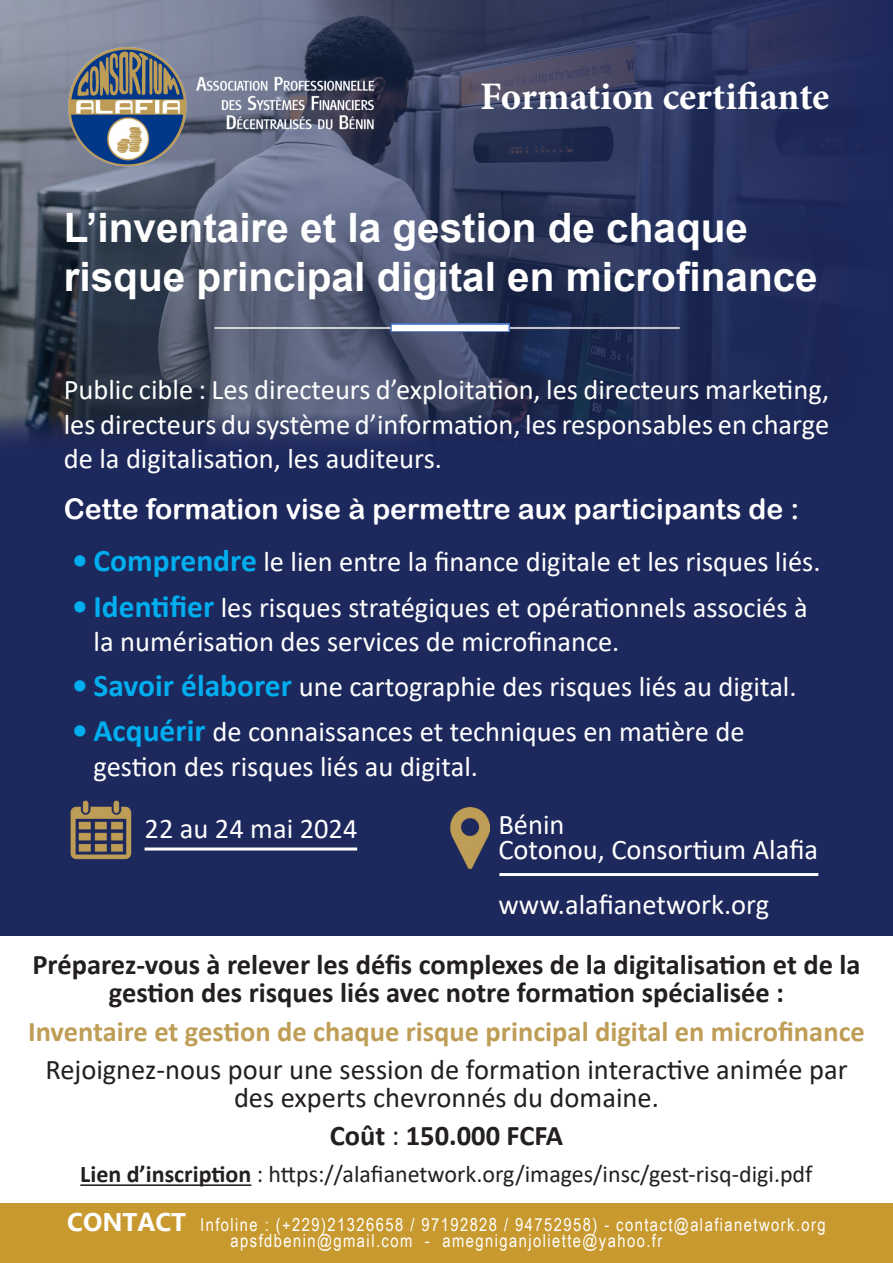
<style>
.page{position:relative;width:893px;height:1263px;background:#fff}
.page>*{position:absolute;margin:0;border:0;box-sizing:border-box;transform-origin:0 0}
.t1{font:700 40.5px/48.6px "Arial";color:#fff}
.t2{font:700 39px "Minion Pro";letter-spacing:-.005em;color:#fff}
.t3{font:28.5px/34.2px "Calibri";color:#fff}
.t4{font:700 28.5px/28.5px "Calibri";color:#231f20;text-align:center}
.t5{font:28.5px/28.5px "Calibri";color:#231f20;text-align:center}
.t6{font:700 28.5px "Calibri";color:#be9d56}
.t7{font:28.5px "Arial Rounded MT Bold";color:#fff}
.t8{font:24px "Calibri";color:#231f20}
.t9{font:18px "Arial Narrow";letter-spacing:.08em;color:#fff}
.s1{font-weight:700;font-size:31.5px;color:#00aeef}
.s2{font-weight:400}
.s3{font-weight:700}
.s4{font-family:"Ebrima";font-weight:700;font-size:25.5px}
</style>
<div class="page">
<div style="left:0;top:0;width:893px;height:935px;background:#1d285c"></div>
<img style="left:0;top:0;width:830px;height:440px">
<div style="left:0;top:1203px;width:893px;height:60px;background:#c7992e"></div>
<hr style="left:80px;top:1184px;width:171px;height:2px;background:#231f20">
<img style="left:214px;top:324px;width:466px;height:8px">
<img style="left:64px;top:43px;width:319px;height:127px">
<img style="left:70px;top:800px;width:62px;height:60px">
<hr style="left:145px;top:847px;width:212px;height:3px;background:#fff">
<img style="left:451px;top:807px;width:39px;height:62px">
<hr style="left:499px;top:873px;width:319px;height:3px;background:#fff">
<p class="t2" style="left:480px;top:69px;width:351px">Formation certifiante</p>
<p class="t1" style="left:64px;top:204px;width:755px">L’inventaire et la gestion de chaque risque principal digital en microfinance</p>
<p class="t3" style="left:64px;top:372px;width:767px;text-align:justify">Public cible : Les directeurs d’exploitation, les directeurs marketing, les directeurs du système d’information, les responsables en charge de la digitalisation, les auditeurs.</p>
<p class="t7" style="left:64px;top:492px;width:737px">Cette formation vise à permettre aux participants de :</p>
<p class="t3" style="left:72px;top:544px;width:750px"><span class="s1">• Comprendre</span> le lien entre la finance digitale et les risques liés.</p>
<p class="t3" style="left:94px;top:589px;width:716px;text-indent:-21px"><span class="s1">• Identifier</span> les risques stratégiques et opérationnels associés à la numérisation des services de microfinance.</p>
<p class="t3" style="left:72px;top:669px;width:726px"><span class="s1">• Savoir élaborer</span> une cartographie des risques liés au digital.</p>
<p class="t3" style="left:94px;top:714px;width:653px;text-indent:-21px"><span class="s1">• Acquérir</span> de connaissances et techniques en matière de gestion des risques liés au digital.</p>
<p class="t3" style="left:145px;top:810px;width:214px">22 au 24 mai 2024</p>
<p class="t3" style="left:498px;top:806px;width:68px">Bénin</p>
<p class="t3" style="left:498px;top:832px;width:321px">Cotonou, Consortium Alafia</p>
<p class="t3" style="left:498px;top:887px;width:272px">www.alafianetwork.org</p>
<p class="t4" style="left:32px;top:950px;width:829px">Préparez-vous à relever les défis complexes de la digitalisation et de la gestion des risques liés avec notre formation spécialisée :</p>
<p class="t6" style="left:28px;top:1012px;width:838px">Inventaire et gestion de chaque risque principal digital en microfinance</p>
<p class="t5" style="left:45px;top:1054px;width:804px">Rejoignez-nous pour une session de formation interactive animée par des experts chevronnés du domaine.</p>
<p class="t4" style="left:330px;top:1121px;width:235px">Coût <span class="s2">:</span> 150.000 FCFA</p>
<p class="t8" style="left:80px;top:1158px;width:734px"><span class="s3">Lien d’inscription</span> : https://alafianetwork.org/images/insc/gest-risq-digi.pdf</p>
<p class="t9" style="left:67px;top:1211px;width:760px"><span class="s4">CONTACT</span> Infoline : (+229)21326658 / 97192828 / 94752958) - contact@alafianetwork.org</p>
<p class="t9" style="left:231px;top:1228px;width:433px">apsfdbenin@gmail.com - amegniganjoliette@yahoo.fr</p>
</div>
